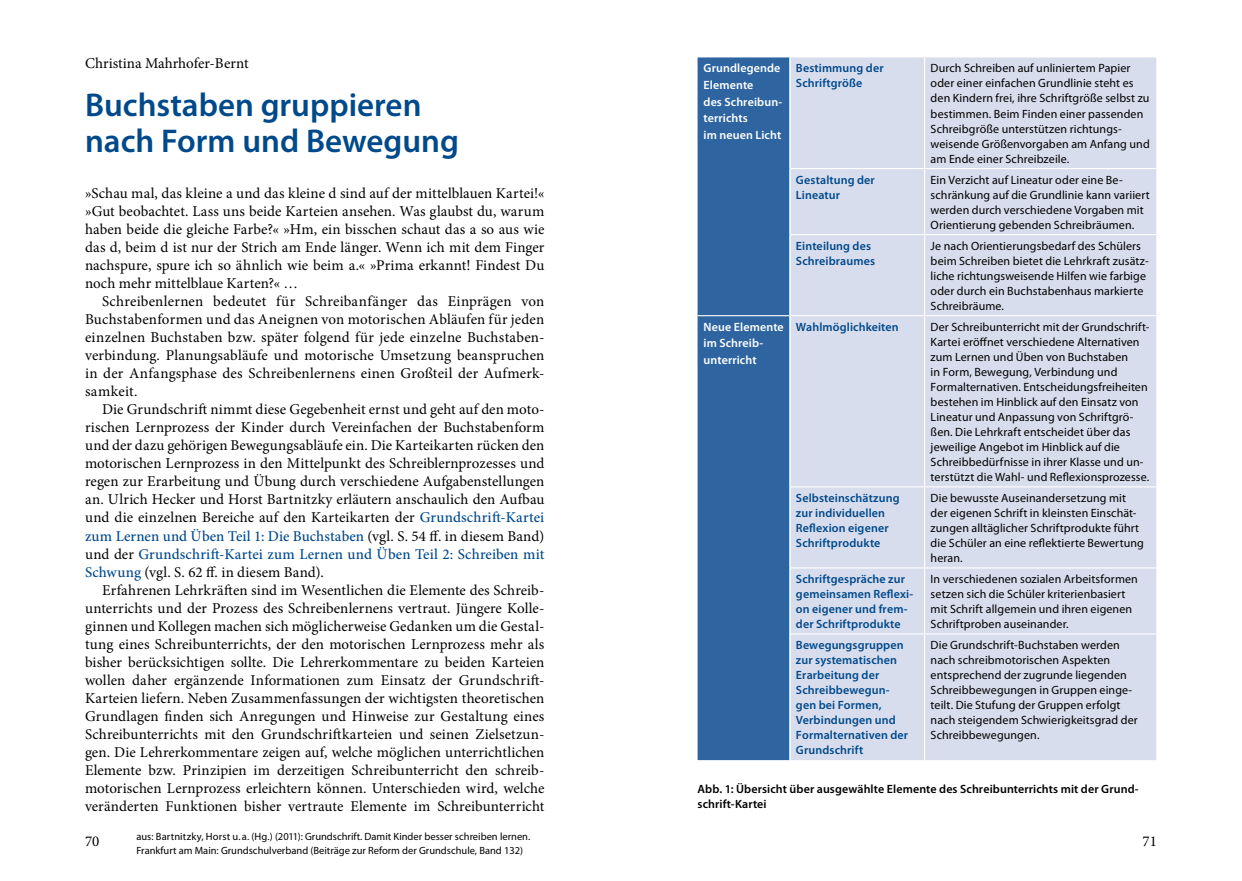
<style>
.page{position:relative;width:1242px;height:881px;background:#fff}
.page>*{position:absolute;margin:0;border:0;box-sizing:border-box;transform-origin:0 0}
.t1{font:600 33px/36px "Myriad Pro";color:#00498a}
.t2{font:15px/18px "Minion Pro";letter-spacing:.005em;color:#000;text-align:justify}
.t3{font:12px/15px "Myriad Pro";letter-spacing:.01em;color:#000}
.t4{font:600 12px/15px "Myriad Pro";letter-spacing:.01em;color:#00498a}
.t5{font:600 12px/16.5px "Myriad Pro";letter-spacing:.01em;color:#fff}
.t6{font:600 12px/15px "Myriad Pro";letter-spacing:.01em;color:#000}
.t7{font:10.5px/13.5px "Myriad Pro";color:#000}
.s1{font-weight:500;color:#00498a}
</style>
<div class="page">
<div style="left:697px;top:57px;width:92px;height:702px;background:#2e65a0"></div>
<div style="left:790px;top:57px;width:366px;height:702px;background:#d8dded"></div>
<hr style="left:924px;top:57px;width:1px;height:111px;background:#fff">
<hr style="left:924px;top:169px;width:1px;height:65px;background:#fff">
<hr style="left:924px;top:235px;width:1px;height:80px;background:#fff">
<hr style="left:924px;top:316px;width:1px;height:170px;background:#fff">
<hr style="left:924px;top:487px;width:1px;height:80px;background:#fff">
<hr style="left:924px;top:568px;width:1px;height:65px;background:#fff">
<hr style="left:924px;top:634px;width:1px;height:125px;background:#fff">
<hr style="left:790px;top:168px;width:134px;height:1px;background:#fff">
<hr style="left:924px;top:168px;width:232px;height:1px;background:#fff">
<hr style="left:790px;top:234px;width:134px;height:1px;background:#fff">
<hr style="left:924px;top:234px;width:232px;height:1px;background:#fff">
<hr style="left:790px;top:315px;width:134px;height:1px;background:#fff">
<hr style="left:924px;top:315px;width:232px;height:1px;background:#fff">
<hr style="left:790px;top:486px;width:134px;height:1px;background:#fff">
<hr style="left:924px;top:486px;width:232px;height:1px;background:#fff">
<hr style="left:790px;top:567px;width:134px;height:1px;background:#fff">
<hr style="left:924px;top:567px;width:232px;height:1px;background:#fff">
<hr style="left:790px;top:633px;width:134px;height:1px;background:#fff">
<hr style="left:924px;top:633px;width:232px;height:1px;background:#fff">
<hr style="left:697px;top:315px;width:92px;height:1px;background:#fff">
<p class="t2" style="left:85px;top:55px;width:165px">Christina Mahrhofer-Bernt</p>
<h1 class="t1" style="left:85px;top:88px;width:375px">Buchstaben gruppieren nach Form und Bewegung</h1>
<p class="t2" style="left:85px;top:184px;width:461px">»Schau mal, das kleine a und das kleine d sind auf der mittelblauen Kartei!« »Gut beobachtet. Lass uns beide Karteien ansehen. Was glaubst du, warum haben beide die gleiche Farbe?« »Hm, ein bisschen schaut das a so aus wie das d, beim d ist nur der Strich am Ende länger. Wenn ich mit dem Finger nachspure, spure ich so ähnlich wie beim a.« »Prima erkannt! Findest Du noch mehr mittelblaue Karten?« …</p>
<p class="t2" style="left:85px;top:292px;width:461px;text-indent:17px">Schreibenlernen bedeutet für Schreibanfänger das Einprägen von Buchstabenformen und das Aneignen von motorischen Abläufen für jeden einzelnen Buchstaben bzw. später folgend für jede einzelne Buchstaben&shy;verbindung. Planungsabläufe und motorische Umsetzung beanspruchen in der Anfangsphase des Schreibenlernens einen Großteil der Aufmerk&shy;samkeit.</p>
<p class="t2" style="left:85px;top:400px;width:461px;text-indent:17px">Die Grundschrift nimmt diese Gegebenheit ernst und geht auf den moto&shy;rischen Lernprozess der Kinder durch Vereinfachen der Buchstabenform und der dazu gehörigen Bewegungsabläufe ein. Die Karteikarten rücken den motorischen Lernprozess in den Mittelpunkt des Schreiblernprozesses und regen zur Erarbeitung und Übung durch verschiedene Aufgabenstellungen an. Ulrich Hecker und Horst Bartnitzky erläutern anschaulich den Aufbau und die einzelnen Bereiche auf den Karteikarten der <span class="s1">Grundschrift-Kartei zum Lernen und Üben Teil 1: Die Buchstaben</span> (vgl. S. 54 ff. in diesem Band) und der <span class="s1">Grundschrift-Kartei zum Lernen und Üben Teil 2: Schreiben mit Schwung</span> (vgl. S. 62 ff. in diesem Band).</p>
<p class="t2" style="left:85px;top:580px;width:461px;text-indent:17px">Erfahrenen Lehrkräften sind im Wesentlichen die Elemente des Schreib&shy;unterrichts und der Prozess des Schreibenlernens vertraut. Jüngere Kolle&shy;ginnen und Kollegen machen sich möglicherweise Gedanken um die Gestal&shy;tung eines Schreibunterrichts, der den motorischen Lernprozess mehr als bisher berücksichtigen sollte. Die Lehrerkommentare zu beiden Karteien wollen daher ergänzende Informationen zum Einsatz der Grundschrift-Karteien liefern. Neben Zusammenfassungen der wichtigsten theoretischen Grundlagen finden sich Anregungen und Hinweise zur Gestaltung eines Schreibunterrichts mit den Grundschriftkarteien und seinen Zielsetzun&shy;gen. Die Lehrerkommentare zeigen auf, welche möglichen unterrichtlichen Elemente bzw. Prinzipien im derzeitigen Schreibunterricht den schreib&shy;motorischen Lernprozess erleichtern können. Unterschieden wird, welche veränderten Funktionen bisher vertraute Elemente im Schreibunterricht</p>
<p class="t5" style="left:703px;top:60px;width:80px">Grundlegende<br>Elemente<br>des Schreibun&shy;terrichts<br>im neuen Licht</p>
<p class="t4" style="left:796px;top:61px;width:89px">Bestimmung der<br>Schriftgröße</p>
<p class="t3" style="left:930px;top:61px;width:221px">Durch Schreiben auf unliniertem Papier oder einer einfachen Grundlinie steht es den Kindern frei, ihre Schriftgröße selbst zu bestimmen. Beim Finden einer passenden Schreibgröße unterstützen richtungs&shy;weisende Größenvorgaben am Anfang und am Ende einer Schreibzeile.</p>
<p class="t4" style="left:796px;top:172px;width:80px">Gestaltung der<br>Lineatur</p>
<p class="t3" style="left:930px;top:172px;width:221px">Ein Verzicht auf Lineatur oder eine Be&shy;schränkung auf die Grundlinie kann variiert werden durch verschiedene Vorgaben mit Orientierung gebenden Schreibräumen.</p>
<p class="t4" style="left:796px;top:238px;width:81px">Einteilung des<br>Schreibraumes</p>
<p class="t3" style="left:930px;top:238px;width:220px">Je nach Orientierungsbedarf des Schülers beim Schreiben bietet die Lehrkraft zusätz&shy;liche richtungsweisende Hilfen wie farbige oder durch ein Buchstabenhaus markierte Schreibräume.</p>
<p class="t5" style="left:703px;top:318px;width:82px">Neue Elemente im Schreib&shy;unterricht</p>
<p class="t4" style="left:796px;top:319px;width:104px">Wahlmöglichkeiten</p>
<p class="t3" style="left:930px;top:319px;width:220px">Der Schreibunterricht mit der Grundschrift-Kartei eröffnet verschiedene Alternativen zum Lernen und Üben von Buchstaben<br>in Form, Bewegung, Verbindung und Formalternativen. Entscheidungsfreiheiten bestehen im Hinblick auf den Einsatz von Lineatur und Anpassung von Schriftgrö&shy;ßen. Die Lehrkraft entscheidet über das jeweilige Angebot im Hinblick auf die Schreibbedürfnisse in ihrer Klasse und un&shy;terstützt die Wahl- und Reflexionsprozesse.</p>
<p class="t4" style="left:796px;top:490px;width:105px">Selbsteinschätzung zur individuellen<br>Reflexion eigener<br>Schriftprodukte</p>
<p class="t3" style="left:930px;top:490px;width:215px">Die bewusste Auseinandersetzung mit der eigenen Schrift in kleinsten Einschät&shy;zungen alltäglicher Schriftprodukte führt die Schüler an eine reflektierte Bewertung heran.</p>
<p class="t4" style="left:796px;top:571px;width:119px">Schriftgespräche zur gemeinsamen Reflexi&shy;on eigener und frem&shy;der Schriftprodukte</p>
<p class="t3" style="left:930px;top:571px;width:209px">In verschiedenen sozialen Arbeitsformen setzen sich die Schüler kriterienbasiert mit Schrift allgemein und ihren eigenen Schriftproben auseinander.</p>
<p class="t4" style="left:796px;top:637px;width:114px">Bewegungsgruppen zur systematischen<br>Erarbeitung der<br>Schreibbewegun&shy;gen bei Formen,<br>Verbindungen und<br>Formalternativen der<br>Grundschrift</p>
<p class="t3" style="left:930px;top:637px;width:209px">Die Grundschrift-Buchstaben werden nach schreibmotorischen Aspekten entsprechend der zugrunde liegenden Schreibbewegungen in Gruppen einge&shy;teilt. Die Stufung der Gruppen erfolgt nach steigendem Schwierigkeitsgrad der Schreibbewegungen.</p>
<p class="t6" style="left:697px;top:781px;width:443px">Abb. 1: Übersicht über ausgewählte Elemente des Schreibunterrichts mit der Grund&shy;schrift-Kartei</p>
<p class="t7" style="left:136px;top:829px;width:395px">aus: Bartnitzky, Horst u. a. (Hg.) (2011): Grundschrift. Damit Kinder besser schreiben lernen.<br>Frankfurt am Main: Grundschulverband (Beiträge zur Reform der Grundschule, Band 132)</p>
<p class="t2" style="left:85px;top:832px;width:16px">70</p>
<p class="t2" style="left:1142px;top:832px;width:16px">71</p>
</div>
